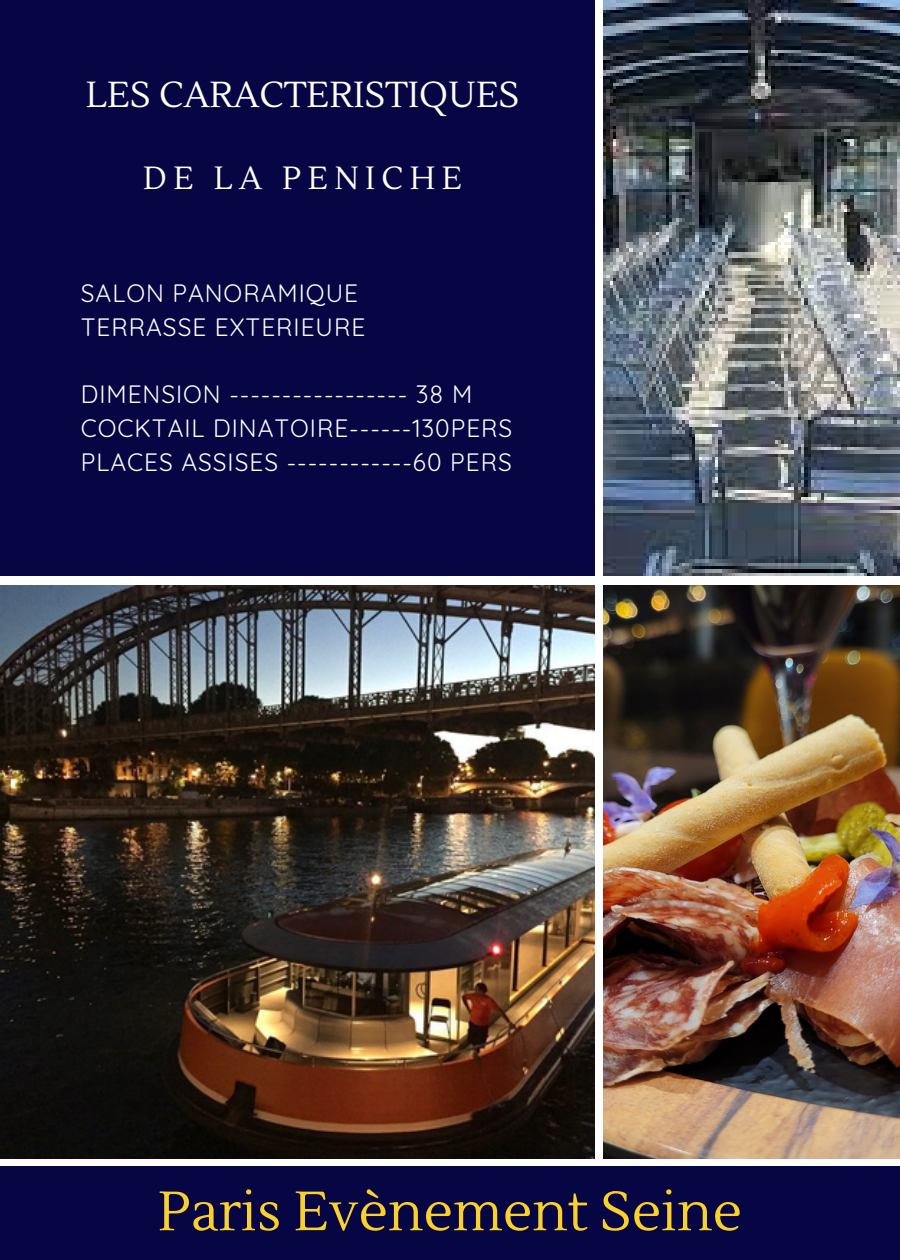
<style>
.page{position:relative;width:900px;height:1260px;background:#fff}
.page>*{position:absolute;margin:0;border:0;box-sizing:border-box;transform-origin:0 0}
.t1{font:55px "Lustria";color:#fad02c}
.t2{font:36px "Lustria";color:#fff}
.t3{font:32px "Lustria";letter-spacing:.2em;color:#fff}
.t4{font:24.5px "Quicksand";letter-spacing:.04em;color:#fff}
</style>
<div class="page">
<div style="left:0;top:0;width:594px;height:576px;background:#060644"></div>
<img style="left:604px;top:0;width:296px;height:576px">
<img style="left:0;top:585px;width:594px;height:574px">
<img style="left:604px;top:585px;width:296px;height:574px">
<div style="left:0;top:1167px;width:900px;height:93px;background:#060644"></div>
<p class="t2" style="left:86px;top:73px;width:435px">LES CARACTERISTIQUES</p>
<p class="t3" style="left:143px;top:159px;width:320px">DE LA PENICHE</p>
<p class="t4" style="left:81px;top:277px;width:279px">SALON PANORAMIQUE</p>
<p class="t4" style="left:81px;top:311px;width:286px">TERRASSE EXTERIEURE</p>
<p class="t4" style="left:81px;top:379px;width:393px">DIMENSION ----------------- 38 M</p>
<p class="t4" style="left:81px;top:412px;width:433px">COCKTAIL DINATOIRE------130PERS</p>
<p class="t4" style="left:81px;top:446px;width:433px">PLACES ASSISES ------------60 PERS</p>
<p class="t1" style="left:158px;top:1178px;width:586px">Paris Evènement Seine</p>
</div>
